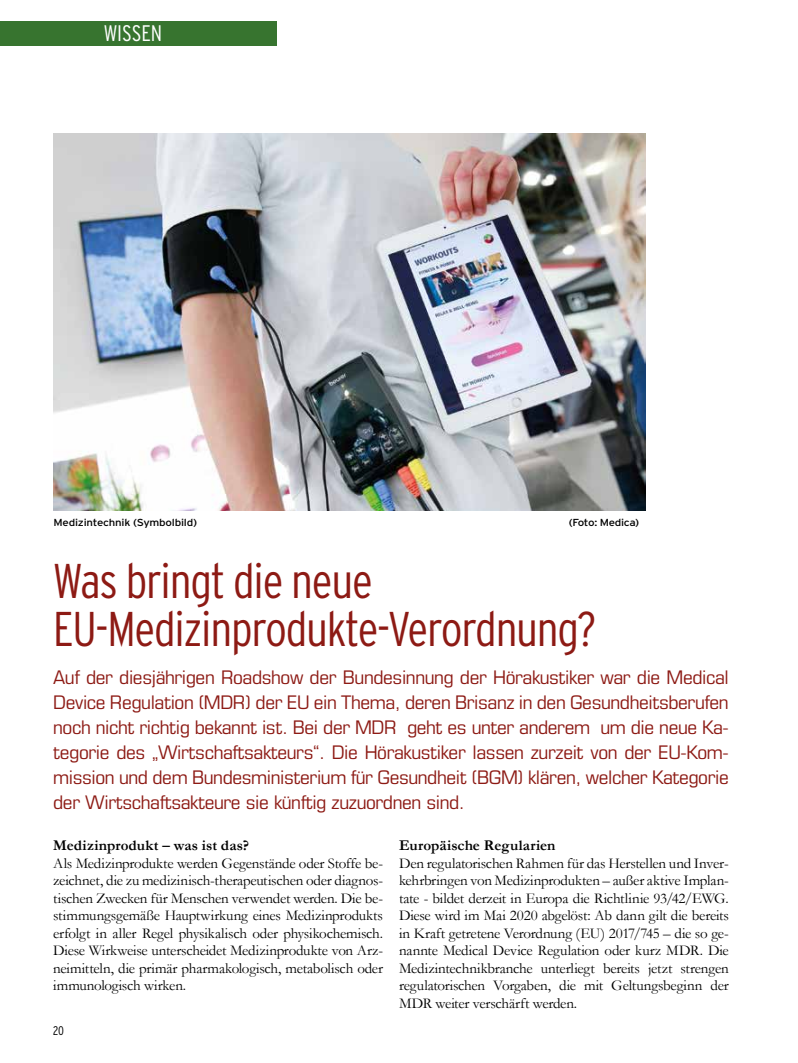
<style>
.page{position:relative;width:798px;height:1063px;background:#fff}
.page>*{position:absolute;margin:0;border:0;box-sizing:border-box;transform-origin:0 0}
.t1{font:300 condensed 48.75px/47.5px "Interstate";letter-spacing:-.025em;color:#8d1a14}
.t2{font:300 condensed 22.5px "Interstate";color:#fff}
.t3{font:condensed 18.75px/25px "Eurostile LT Std";letter-spacing:-.02em;color:#8d1a14;text-align:justify;scale:1.13 1}
.t4{font:15px/17.5px "Garamond";letter-spacing:-.015em;color:#000;text-align:justify}
.t5{font:700 15px "Garamond";letter-spacing:.005em;color:#000}
.t6{font:300 condensed 12.5px "Interstate";color:#000}
.t7{font:10.12px "Interstate";letter-spacing:-.02em;color:#000;scale:1.13 1}
</style>
<div class="page">
<div style="left:0;top:21px;width:276px;height:25px;background:#37742f"></div>
<img style="left:54px;top:134px;width:591px;height:376px">
<h2 class="t2" style="left:104px;top:21px;width:60px">WISSEN</h2>
<p class="t7" style="left:53px;top:516px;width:129px">Medizintechnik (Symbolbild)</p>
<p class="t7" style="left:568px;top:516px;width:64px">(Foto: Medica)</p>
<h1 class="t1" style="left:53px;top:557px;width:544px">Was bringt die neue<br>EU-Medizinprodukte-Verordnung?</h1>
<p class="t3" style="left:53px;top:664px;width:599px">Auf der diesjährigen Roadshow der Bundesinnung der Hörakustiker war die Medical Device Regulation (MDR) der EU ein Thema, deren Brisanz in den Gesundheitsberufen noch nicht richtig bekannt ist. Bei der MDR geht es unter anderem um die neue Ka&shy;tegorie des „Wirtschaftsakteurs“. Die Hörakustiker lassen zurzeit von der EU-Kom&shy;mission und dem Bundesministerium für Gesundheit (BGM) klären, welcher Kategorie der Wirtschaftsakteure sie künftig zuzuordnen sind.</p>
<p class="t5" style="left:53px;top:836px;width:197px">Medizinprodukt – was ist das?</p>
<p class="t4" style="left:53px;top:854px;width:331px">Als Medizinprodukte werden Gegenstände oder Stoffe be&shy;zeichnet, die zu medizinisch-therapeutischen oder diagnos&shy;tischen Zwecken für Menschen verwendet werden. Die be&shy;stimmungsgemäße Hauptwirkung eines Medizinprodukts erfolgt in aller Regel physikalisch oder physikochemisch.<br>Diese Wirkweise unterscheidet Medizinprodukte von Arz&shy;neimitteln, die primär pharmakologisch, metabolisch oder immunologisch wirken.</p>
<p class="t6" style="left:53px;top:1023px;width:12px">20</p>
<p class="t5" style="left:399px;top:836px;width:158px">Europäische Regularien</p>
<p class="t4" style="left:399px;top:854px;width:331px">Den regulatorischen Rahmen für das Herstellen und Inver&shy;kehrbringen von Medizinprodukten – außer aktive Implan&shy;tate - bildet derzeit in Europa die Richtlinie 93/42/EWG.<br>Diese wird im Mai 2020 abgelöst: Ab dann gilt die bereits in Kraft getretene Verordnung (EU) 2017/745 – die so ge&shy;nannte Medical Device Regulation oder kurz MDR. Die Medizintechnikbranche unterliegt bereits jetzt strengen regulatorischen Vorgaben, die mit Geltungsbeginn der MDR weiter verschärft werden.</p>
</div>
